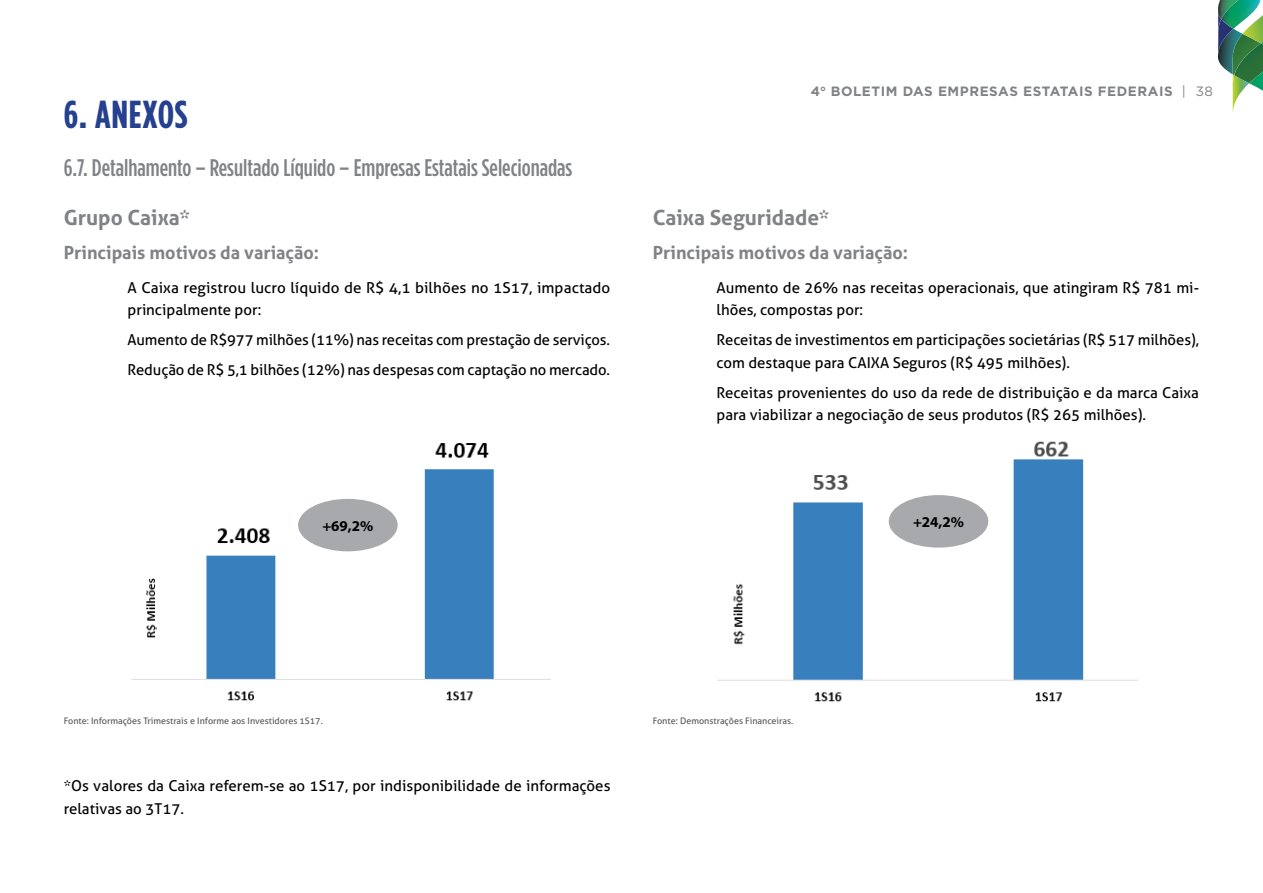
<style>
.page{position:relative;width:1263px;height:893px;background:#fff}
.page>*{position:absolute;margin:0;border:0;box-sizing:border-box;transform-origin:0 0}
.t1{font:700 condensed 39px "Gotham HTF";letter-spacing:.02em;color:#25408f}
.t2{font:500 condensed 24px "Gotham HTF";color:#808285}
.t3{font:700 21px "Aller";color:#808285}
.t4{font:700 18px "Aller";color:#808285}
.t5{font:15px/22.5px "Aller";color:#000}
.t6{font:700 15px "Myriad Pro";color:#000}
.t7{font:700 13.5px "Gotham HTF";letter-spacing:.04em;color:#808285}
.t8{font:9px "Aller";color:#58595b}
.s1{font-weight:400}
</style>
<div class="page">
<svg style="left:1218px;top:0;width:45px;height:113px"></svg>
<img style="left:1218px;top:0;width:35px;height:19px">
<img style="left:131px;top:443px;width:419px;height:258px">
<img style="left:717px;top:441px;width:420px;height:261px">
<div style="left:298px;top:499px;width:100px;height:52px;background:#a7a9ac;border-radius:50%"></div>
<div style="left:889px;top:495px;width:99px;height:53px;background:#a7a9ac;border-radius:50%"></div>
<h1 class="t1" style="left:64px;top:92px;width:125px">6. ANEXOS</h1>
<h2 class="t2" style="left:64px;top:155px;width:510px">6.7. Detalhamento – Resultado Líquido – Empresas Estatais Selecionadas</h2>
<h3 class="t3" style="left:64px;top:205px;width:127px">Grupo Caixa*</h3>
<p class="t4" style="left:64px;top:241px;width:257px">Principais motivos da variação:</p>
<p class="t5" style="left:128px;top:276px;width:484px">A Caixa registrou lucro líquido de R$ 4,1 bilhões no 1S17, impactado principalmente por:</p>
<p class="t5" style="left:128px;top:325px;width:484px;line-height:30px">Aumento de R$977 milhões (11%) nas receitas com prestação de serviços.<br>Redução de R$ 5,1 bilhões (12%) nas despesas com captação no mercado.</p>
<p class="t7" style="left:811px;top:83px;width:404px">4<sup>o</sup> BOLETIM DAS EMPRESAS ESTATAIS FEDERAIS <span class="s1">| 38</span></p>
<h3 class="t3" style="left:653px;top:205px;width:178px">Caixa Seguridade*</h3>
<p class="t4" style="left:653px;top:241px;width:257px">Principais motivos da variação:</p>
<p class="t5" style="left:716px;top:276px;width:484px">Aumento de 26% nas receitas operacionais, que atingiram R$ 781 mi&shy;lhões, compostas por:</p>
<p class="t5" style="left:716px;top:328px;width:484px">Receitas de investimentos em participações societárias (R$ 517 milhões), com destaque para CAIXA Seguros (R$ 495 milhões).</p>
<p class="t5" style="left:716px;top:381px;width:484px">Receitas provenientes do uso da rede de distribuição e da marca Caixa para viabilizar a negociação de seus produtos (R$ 265 milhões).</p>
<p class="t6" style="left:322px;top:516px;width:53px">+69,2%</p>
<p class="t6" style="left:913px;top:512px;width:53px">+24,2%</p>
<p class="t8" style="left:64px;top:715px;width:261px">Fonte: Informações Trimestrais e Informe aos Investidores 1S17.</p>
<p class="t5" style="left:64px;top:775px;width:548px">*Os valores da Caixa referem-se ao 1S17, por indisponibilidade de informações relativas ao 3T17.</p>
<p class="t8" style="left:653px;top:715px;width:142px">Fonte: Demonstrações Financeiras.</p>
</div>
